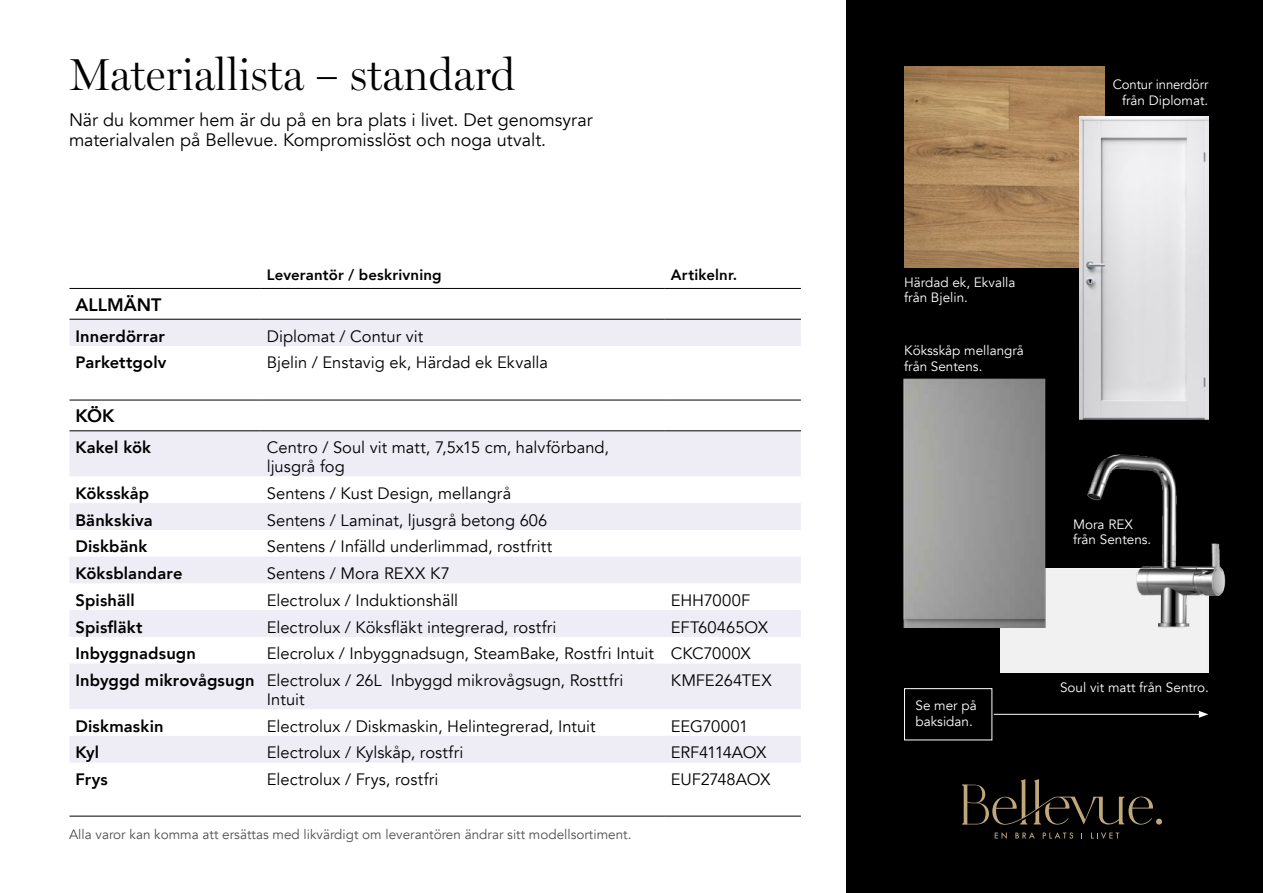
<style>
.page{position:relative;width:1263px;height:893px;background:#fff}
.page>*{position:absolute;margin:0;border:0;box-sizing:border-box;transform-origin:0 0}
.t1{font:300 45px "Miller Display";color:#000}
.t2{font:18px/20.2px "Avenir";color:#000}
.t3{font:800 18px "Avenir";color:#000}
.t4{font:16.5px/18.8px "Avenir";color:#000}
.t5{font:800 16.5px "Avenir";letter-spacing:.01em;color:#000}
.t6{font:16.5px "Avenir";letter-spacing:-.025em;color:#000}
.t7{font:16.5px "Avenir";letter-spacing:-.02em;color:#000}
.t8{font:800 15px "Avenir";letter-spacing:.01em;color:#000}
.t9{font:13.5px/15.8px "Avenir";color:#fff}
.t10{font:13.5px "Avenir";color:#000}
.s1{font-weight:800}
</style>
<div class="page">
<div style="left:846px;top:0;width:417px;height:893px;background:#000"></div>
<div style="left:1000px;top:568px;width:208px;height:104px;background:#f1f1f1"></div>
<div style="left:70px;top:320px;width:731px;height:26px;background:#eeedf6"></div>
<hr style="left:69px;top:319px;width:192px;height:1px;background:#000">
<hr style="left:261px;top:319px;width:404px;height:1px;background:#000">
<hr style="left:665px;top:319px;width:136px;height:1px;background:#000">
<hr style="left:69px;top:288px;width:192px;height:1px;background:#000">
<hr style="left:261px;top:288px;width:404px;height:1px;background:#000">
<hr style="left:665px;top:288px;width:136px;height:1px;background:#000">
<svg style="left:70px;top:432px;width:731px;height:331px;fill:#eeedf6"></svg>
<hr style="left:69px;top:431px;width:192px;height:1px;background:#000">
<hr style="left:261px;top:431px;width:404px;height:1px;background:#000">
<hr style="left:665px;top:431px;width:136px;height:1px;background:#000">
<hr style="left:69px;top:400px;width:192px;height:1px;background:#000">
<hr style="left:261px;top:400px;width:404px;height:1px;background:#000">
<hr style="left:665px;top:400px;width:136px;height:1px;background:#000">
<hr style="left:69px;top:816px;width:192px;height:1px;background:#000">
<hr style="left:261px;top:816px;width:404px;height:1px;background:#000">
<hr style="left:665px;top:816px;width:136px;height:1px;background:#000">
<img style="left:904px;top:67px;width:201px;height:201px">
<img style="left:1079px;top:117px;width:129px;height:303px">
<svg style="left:995px;top:832px;width:12px;height:7px"></svg>
<svg style="left:1015px;top:832px;width:20px;height:6px"></svg>
<svg style="left:1043px;top:832px;width:30px;height:7px"></svg>
<svg style="left:1091px;top:832px;width:28px;height:7px"></svg>
<svg style="left:962px;top:779px;width:200px;height:46px"></svg>
<div style="left:904px;top:688px;width:88px;height:52px;border:1px solid #fff"></div>
<hr style="left:994px;top:714px;width:207px;height:1px;background:#fff">
<svg style="left:1199px;top:711px;width:9px;height:7px"></svg>
<img style="left:903px;top:378px;width:152px;height:249px">
<img style="left:1085px;top:454px;width:141px;height:175px">
<h1 class="t1" style="left:69px;top:47px;width:448px">Materiallista – standard</h1>
<p class="t2" style="left:69px;top:110px;width:525px">När du kommer hem är du på en bra plats i livet. Det genomsyrar materialvalen på Bellevue. Kompromisslöst och noga utvalt.</p>
<p class="t8" style="left:267px;top:263px;width:176px">Leverantör / beskrivning</p>
<p class="t8" style="left:671px;top:263px;width:68px">Artikelnr.</p>
<p class="t3" style="left:75px;top:290px;width:87px">ALLMÄNT</p>
<p class="t5" style="left:75px;top:323px;width:91px">Innerdörrar</p>
<p class="t4" style="left:267px;top:327px;width:158px">Diplomat / Contur vit</p>
<p class="t5" style="left:75px;top:350px;width:92px">Parkettgolv</p>
<p class="t4" style="left:267px;top:354px;width:283px">Bjelin / Enstavig ek, Härdad ek Ekvalla</p>
<p class="t3" style="left:75px;top:402px;width:40px">KÖK</p>
<p class="t5" style="left:75px;top:435px;width:77px">Kakel kök</p>
<p class="t4" style="left:267px;top:439px;width:344px">Centro / Soul vit matt, 7,5x15 cm, halvförband, ljusgrå fog</p>
<p class="t5" style="left:75px;top:480px;width:75px">Köksskåp</p>
<p class="t4" style="left:267px;top:484px;width:246px">Sentens / Kust Design, mellangrå</p>
<p class="t5" style="left:75px;top:507px;width:79px">Bänkskiva</p>
<p class="t4" style="left:267px;top:511px;width:282px">Sentens / Laminat, ljusgrå betong 606</p>
<p class="t5" style="left:75px;top:534px;width:73px">Diskbänk</p>
<p class="t4" style="left:267px;top:538px;width:287px">Sentens / Infälld underlimmad, rostfritt</p>
<p class="t5" style="left:75px;top:560px;width:109px">Köksblandare</p>
<p class="t4" style="left:267px;top:564px;width:185px">Sentens / Mora REXX K7</p>
<p class="t5" style="left:75px;top:587px;width:61px">Spishäll</p>
<p class="t4" style="left:267px;top:591px;width:193px">Electrolux / Induktionshäll</p>
<p class="t4" style="left:671px;top:591px;width:81px">EHH7000F</p>
<p class="t5" style="left:75px;top:614px;width:69px">Spisfläkt</p>
<p class="t4" style="left:267px;top:618px;width:291px">Electrolux / Köksfläkt integrerad, rostfri</p>
<p class="t4" style="left:671px;top:618px;width:99px">EFT60465OX</p>
<p class="t5" style="left:75px;top:641px;width:122px">Inbyggnadsugn</p>
<p class="t4" style="left:76px;top:641px;width:677px;line-height:26.7px;text-indent:191px">Elecrolux / Inbyggnadsugn, SteamBake, Rostfri Intuit CKC7000X<br><span class="s1">Inbyggd mikrovågsugn</span> Electrolux / 26L Inbyggd mikrovågsugn, Rosttfri</p>
<p class="t4" style="left:267px;top:690px;width:39px">Intuit</p>
<p class="t4" style="left:671px;top:671px;width:102px">KMFE264TEX</p>
<p class="t5" style="left:76px;top:713px;width:90px">Diskmaskin</p>
<p class="t4" style="left:267px;top:717px;width:330px">Electrolux / Diskmaskin, Helintegrerad, Intuit</p>
<p class="t4" style="left:671px;top:717px;width:79px">EEG70001</p>
<p class="t5" style="left:76px;top:740px;width:25px">Kyl</p>
<p class="t4" style="left:267px;top:743px;width:198px">Electrolux / Kylskåp, rostfri</p>
<p class="t6" style="left:671px;top:743px;width:97px">ERF4114AOX</p>
<p class="t5" style="left:76px;top:766px;width:34px">Frys</p>
<p class="t4" style="left:267px;top:770px;width:173px">Electrolux / Frys, rostfri</p>
<p class="t7" style="left:671px;top:769px;width:101px">EUF2748AOX</p>
<p class="t10" style="left:69px;top:826px;width:564px">Alla varor kan komma att ersättas med likvärdigt om leverantören ändrar sitt modellsortiment.</p>
<p class="t9" style="left:1113px;top:77px;width:97px;text-align:right">Contur innerdörr från Diplomat.</p>
<p class="t9" style="left:904px;top:274px;width:113px">Härdad ek, Ekvalla från Bjelin.</p>
<p class="t9" style="left:904px;top:343px;width:121px">Köksskåp mellangrå från Sentens.</p>
<p class="t9" style="left:915px;top:697px;width:63px">Se mer på baksidan.</p>
<p class="t9" style="left:1073px;top:516px;width:80px">Mora REX från Sentens.</p>
<p class="t9" style="left:1060px;top:680px;width:150px">Soul vit matt från Sentro.</p>
</div>
